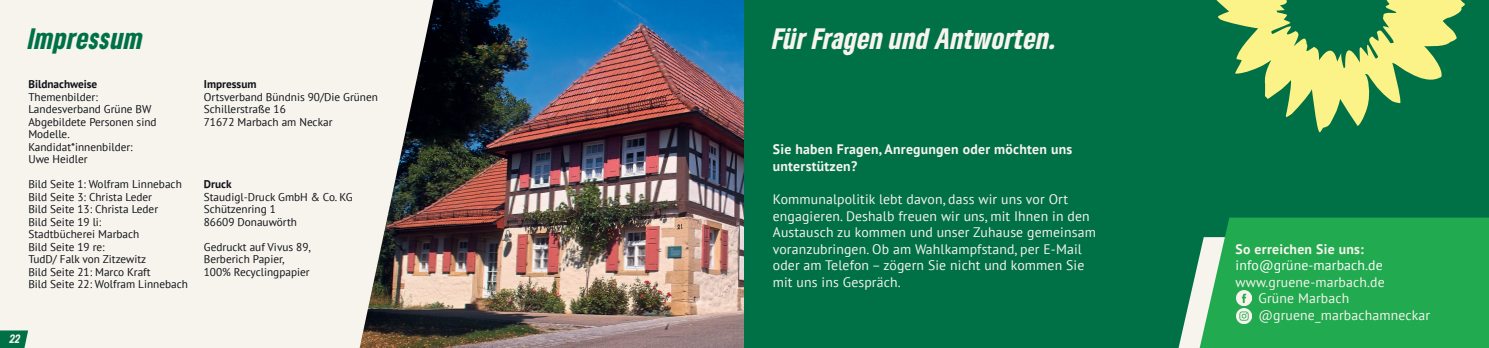
<style>
.page{position:relative;width:1489px;height:348px;background:#fff}
.page>*{position:absolute;margin:0;border:0;box-sizing:border-box;transform-origin:0 0}
.t1{font:italic 900 condensed 27.5px "Gruene Type";letter-spacing:.015em;color:#f6f4ed}
.t2{font:italic 900 condensed 27.5px "Gruene Type";letter-spacing:.02em;color:#007047}
.t3{font:13.75px/16.5px "PT Sans";letter-spacing:.01em;color:#f6f4ed}
.t4{font:700 13.75px/16.5px "PT Sans";letter-spacing:.02em;color:#f6f4ed}
.t5{font:13.75px "PT Sans";letter-spacing:.01em;color:#fff}
.t6{font:11.25px/12.5px "PT Sans";color:#101218}
.t7{font:700 11.25px "PT Sans";color:#101218}
.t8{font:italic 900 condensed 11.25px "Gruene Type";color:#f6f4ed}
</style>
<div class="page">
<div style="left:0;top:0;width:744px;height:347px;background:#f6f4ed"></div>
<svg style="left:0;top:330px;width:28px;height:17px"></svg>
<img style="left:360px;top:0;width:384px;height:347px">
<div style="left:744px;top:0;width:744px;height:347px;background:#007047"></div>
<svg style="left:1178px;top:258px;width:21px;height:89px"></svg>
<div style="left:1199px;top:217px;width:289px;height:130px;background:#22aa50"></div>
<img style="left:1236px;top:290px;width:15px;height:15px">
<img style="left:1236px;top:308px;width:15px;height:15px">
<svg style="left:1216px;top:0;width:248px;height:133px"></svg>
<h1 class="t2" style="left:28px;top:20px;width:116px">Impressum</h1>
<p class="t7" style="left:28px;top:76px;width:70px">Bildnachweise</p>
<p class="t6" style="left:28px;top:90px;width:130px">Themenbilder:<br>Landesverband Grüne BW<br>Abgebildete Personen sind<br>Modelle.<br>Kandidat*innenbilder:<br>Uwe Heidler</p>
<p class="t6" style="left:28px;top:177px;width:161px">Bild Seite 1: Wolfram Linnebach<br>Bild Seite 3: Christa Leder<br>Bild Seite 13: Christa Leder<br>Bild Seite 19 li:<br>Stadtbücherei Marbach<br>Bild Seite 19 re:<br>TudD/ Falk von Zitzewitz<br>Bild Seite 21: Marco Kraft<br>Bild Seite 22: Wolfram Linnebach</p>
<p class="t7" style="left:204px;top:76px;width:54px">Impressum</p>
<p class="t6" style="left:204px;top:90px;width:175px">Ortsverband Bündnis 90/Die Grünen<br>Schillerstraße 16<br>71672 Marbach am Neckar</p>
<p class="t7" style="left:204px;top:176px;width:29px">Druck</p>
<p class="t6" style="left:204px;top:190px;width:150px">Staudigl-Druck GmbH &amp; Co. KG<br>Schützenring 1<br>86609 Donauwörth</p>
<p class="t6" style="left:204px;top:240px;width:108px">Gedruckt auf Vivus 89,<br>Berberich Papier,<br>100% Recyclingpapier</p>
<p class="t8" style="left:10px;top:331px;width:12px">22</p>
<h1 class="t1" style="left:772px;top:20px;width:285px">Für Fragen und Antworten.</h1>
<p class="t4" style="left:772px;top:141px;width:301px">Sie haben Fragen, Anregungen oder möchten uns unterstützen?</p>
<p class="t3" style="left:772px;top:190px;width:324px">Kommunalpolitik lebt davon, dass wir uns vor Ort engagieren. Deshalb freuen wir uns, mit Ihnen in den Austausch zu kommen und unser Zuhause gemeinsam voranzubringen. Ob am Wahlkampfstand, per E-Mail oder am Telefon – zögern Sie nicht und kommen Sie mit uns ins Gespräch.</p>
<p class="t4" style="left:1235px;top:240px;width:130px">So erreichen Sie uns:</p>
<p class="t5" style="left:1235px;top:256px;width:149px">info@grüne-marbach.de</p>
<p class="t3" style="left:1258px;top:273px;width:173px;text-indent:-23px">www.gruene-marbach.de<br>Grüne Marbach @gruene_marbachamneckar</p>
</div>
